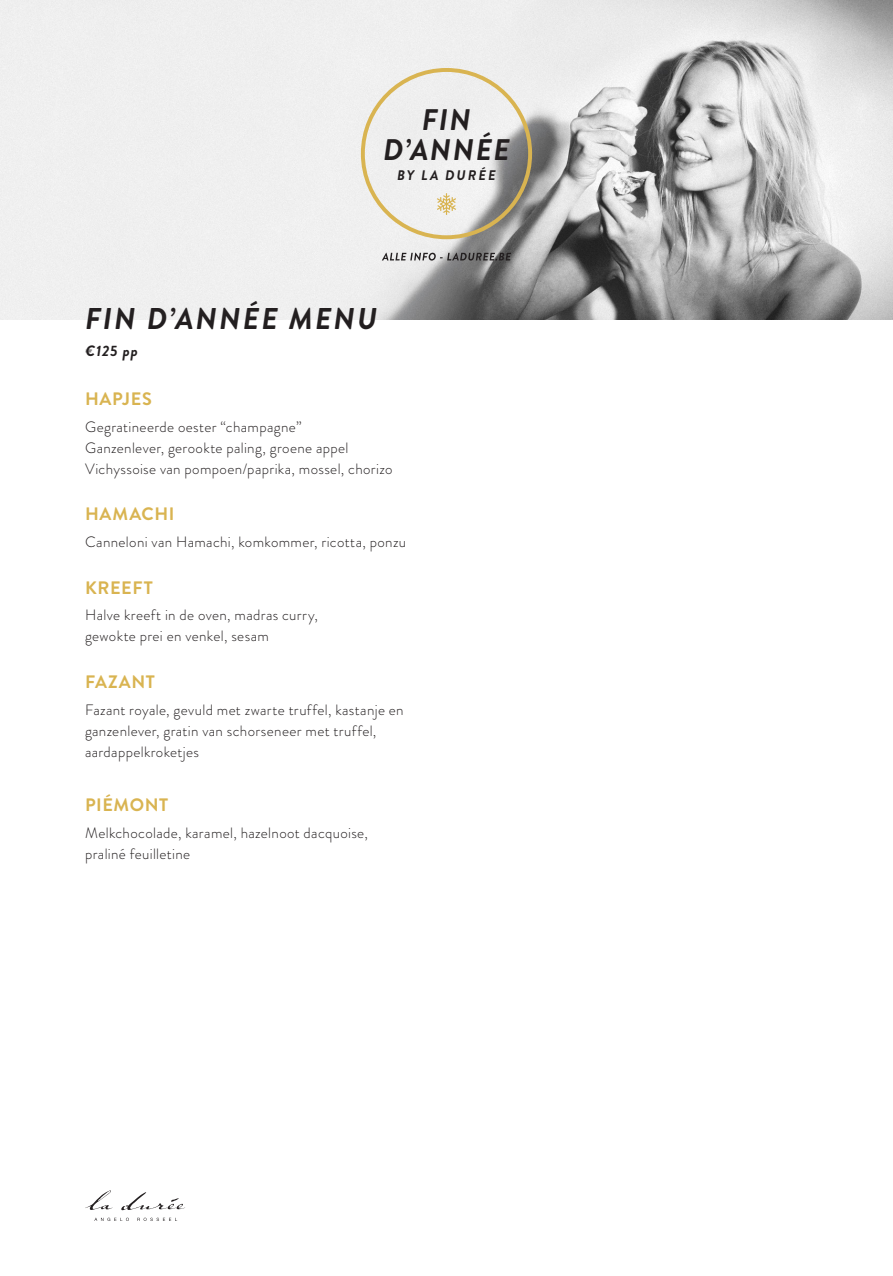
<style>
.page{position:relative;width:893px;height:1276px;background:#fff}
.page>*{position:absolute;margin:0;border:0;box-sizing:border-box;transform-origin:0 0}
.t1{font:italic 700 30px "Brandon Grotesque";letter-spacing:.07em;color:#231f20}
.t2{font:italic 700 29.7px "Brandon Grotesque";letter-spacing:.05em;color:#231f20}
.t3{font:700 18px "Brandon Grotesque";letter-spacing:.035em;color:#d9b451}
.t4{font:300 15px/21px "Brandon Grotesque";letter-spacing:.025em;color:#231f20}
.t5{font:italic 700 15px "Brandon Grotesque";color:#231f20}
.t6{font:italic 700 13.95px "Brandon Grotesque";letter-spacing:.145em;color:#231f20}
</style>
<div class="page">
<img style="left:0;top:0;width:893px;height:319px">
<div style="left:361px;top:68px;width:171px;height:171px;border:4px solid #d9b451;border-radius:50%"></div>
<svg style="left:437px;top:193px;width:19px;height:22px"></svg>
<svg style="left:382px;top:253px;width:129px;height:8px"></svg>
<svg style="left:85px;top:1190px;width:28px;height:20px"></svg>
<svg style="left:94px;top:1217px;width:35px;height:4px"></svg>
<svg style="left:137px;top:1217px;width:40px;height:4px"></svg>
<svg style="left:121px;top:1192px;width:64px;height:18px"></svg>
<p class="t2" style="left:422px;top:98px;width:50px">FIN</p>
<p class="t2" style="left:383px;top:129px;width:128px">D’ANNÉE</p>
<p class="t6" style="left:397px;top:165px;width:100px">BY LA DURÉE</p>
<p class="t1" style="left:85px;top:297px;width:293px">FIN D’ANNÉE MENU</p>
<p class="t5" style="left:85px;top:340px;width:54px">€125 pp</p>
<p class="t3" style="left:85px;top:386px;width:68px">HAPJES</p>
<p class="t4" style="left:85px;top:416px;width:218px">Gegratineerde oester “champagne”</p>
<p class="t4" style="left:85px;top:437px;width:265px">Ganzenlever, gerookte paling, groene appel</p>
<p class="t4" style="left:85px;top:458px;width:309px">Vichyssoise van pompoen/paprika, mossel, chorizo</p>
<p class="t3" style="left:85px;top:501px;width:91px">HAMACHI</p>
<p class="t4" style="left:85px;top:531px;width:323px">Canneloni van Hamachi, komkommer, ricotta, ponzu</p>
<p class="t3" style="left:85px;top:575px;width:69px">KREEFT</p>
<p class="t4" style="left:85px;top:605px;width:234px">Halve kreeft in de oven, madras curry,</p>
<p class="t4" style="left:85px;top:626px;width:185px">gewokte prei en venkel, sesam</p>
<p class="t3" style="left:85px;top:669px;width:71px">FAZANT</p>
<p class="t4" style="left:85px;top:699px;width:320px">Fazant royale, gevuld met zwarte truffel, kastanje en ganzenlever, gratin van schorseneer met truffel,</p>
<p class="t4" style="left:85px;top:741px;width:115px">aardappelkroketjes</p>
<p class="t3" style="left:85px;top:792px;width:85px">PIÉMONT</p>
<p class="t4" style="left:85px;top:822px;width:284px">Melkchocolade, karamel, hazelnoot dacquoise,</p>
<p class="t4" style="left:85px;top:843px;width:107px">praliné feuilletine</p>
</div>
